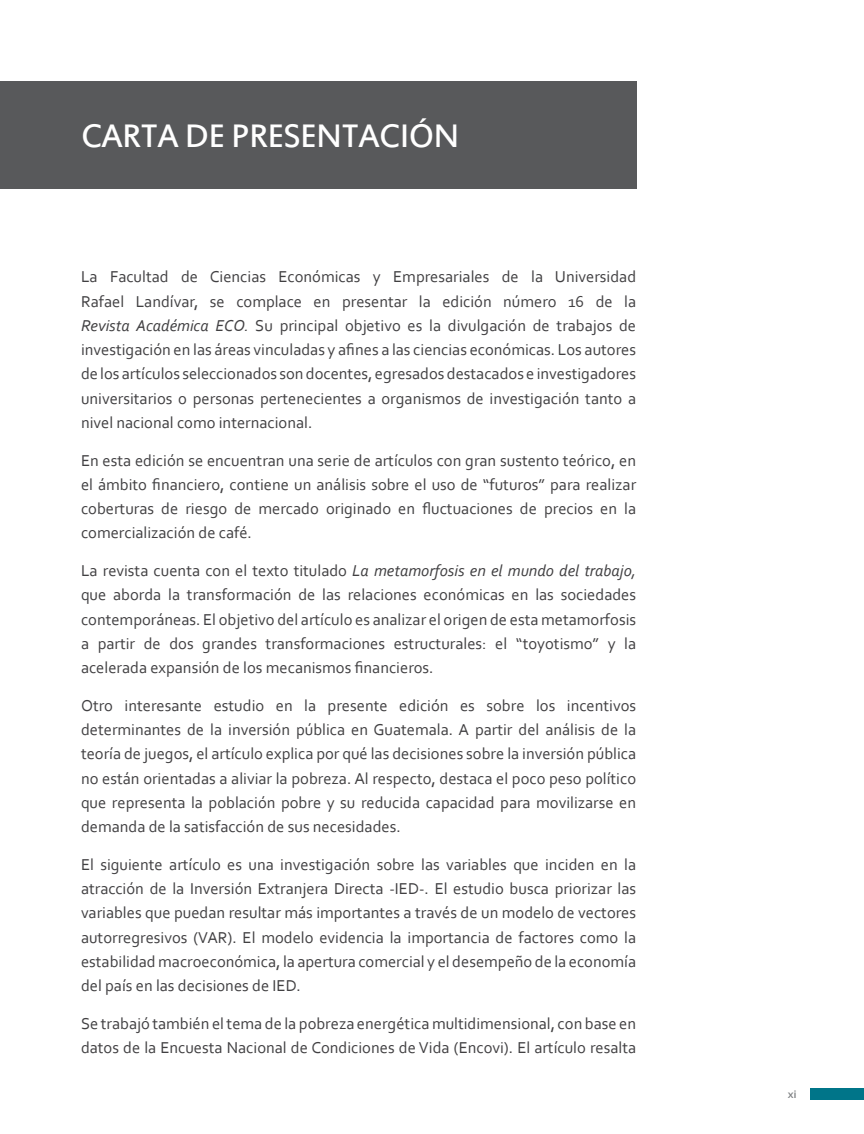
<style>
.page{position:relative;width:864px;height:1134px;background:#fff}
.page>*{position:absolute;margin:0;border:0;box-sizing:border-box;transform-origin:0 0}
.t1{font:36px "Estrangelo Edessa";letter-spacing:-.02em;color:#fff}
.t2{font:16.5px/24.3px "Corbel";color:#414042;text-align:justify}
.t3{font:13.5px "Estrangelo Edessa";color:#808285}
.s1{font-style:italic}
</style>
<div class="page">
<div style="left:810px;top:1088px;width:54px;height:11px;background:#007589"></div>
<div style="left:0;top:81px;width:636px;height:108px;background:#58595b"></div>
<h1 class="t1" style="left:81px;top:118px;width:380px">CARTA DE PRESENTACIÓN</h1>
<p class="t2" style="left:81px;top:264px;width:557px">La Facultad de Ciencias Económicas y Empresariales de la Universidad Rafael Landívar, se complace en presentar la edición número 16 de la <span class="s1">Revista Académica ECO.</span> Su principal objetivo es la divulgación de trabajos de investigación en las áreas vinculadas y afines a las ciencias económicas. Los autores de los artículos seleccionados son docentes, egresados destacados e investigadores universitarios o personas pertenecientes a organismos de investigación tanto a nivel nacional como internacional.</p>
<p class="t2" style="left:81px;top:448px;width:557px">En esta edición se encuentran una serie de artículos con gran sustento teórico, en el ámbito financiero, contiene un análisis sobre el uso de “futuros” para realizar coberturas de riesgo de mercado originado en fluctuaciones de precios en la comercialización de café.</p>
<p class="t2" style="left:81px;top:558px;width:557px">La revista cuenta con el texto titulado <span class="s1">La metamorfosis en el mundo del trabajo, </span>que aborda la transformación de las relaciones económicas en las sociedades contemporáneas. El objetivo del artículo es analizar el origen de esta metamorfosis a partir de dos grandes transformaciones estructurales: el “toyotismo” y la acelerada expansión de los mecanismos financieros.</p>
<p class="t2" style="left:81px;top:693px;width:557px">Otro interesante estudio en la presente edición es sobre los incentivos determinantes de la inversión pública en Guatemala. A partir del análisis de la teoría de juegos, el artículo explica por qué las decisiones sobre la inversión pública no están orientadas a aliviar la pobreza. Al respecto, destaca el poco peso político que representa la población pobre y su reducida capacidad para movilizarse en demanda de la satisfacción de sus necesidades.</p>
<p class="t2" style="left:81px;top:852px;width:557px">El siguiente artículo es una investigación sobre las variables que inciden en la atracción de la Inversión Extranjera Directa -IED-. El estudio busca priorizar las variables que puedan resultar más importantes a través de un modelo de vectores autorregresivos (VAR). El modelo evidencia la importancia de factores como la estabilidad macroeconómica, la apertura comercial y el desempeño de la economía del país en las decisiones de IED.</p>
<p class="t2" style="left:81px;top:1011px;width:557px">Se trabajó también el tema de la pobreza energética multidimensional, con base en datos de la Encuesta Nacional de Condiciones de Vida (Encovi). El artículo resalta</p>
<p class="t3" style="left:788px;top:1088px;width:11px">xi</p>
</div>
